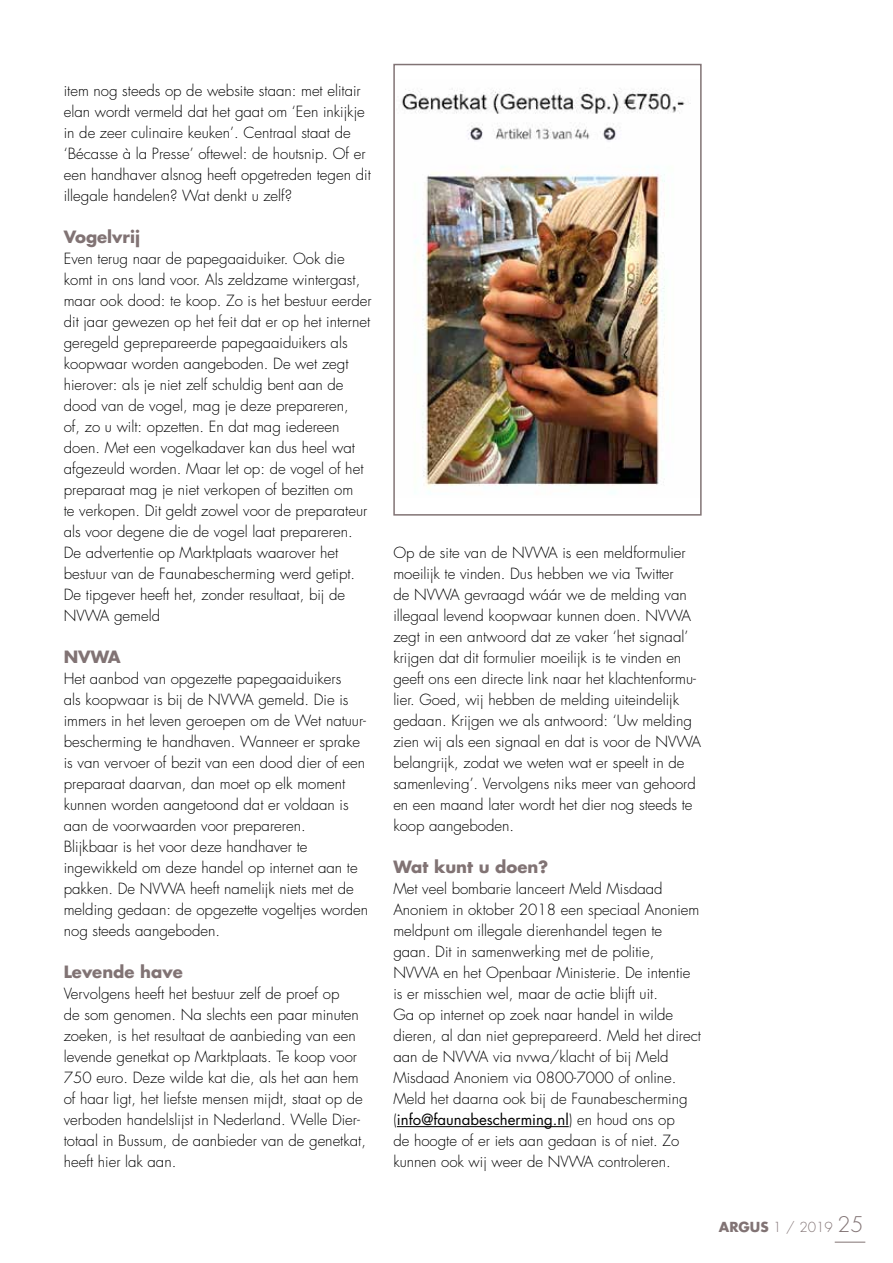
<style>
.page{position:relative;width:893px;height:1263px;background:#fff}
.page>*{position:absolute;margin:0;border:0;box-sizing:border-box;transform-origin:0 0}
.t1{font:700 16.5px "Futura Std";color:#817374}
.t2{font:300 15px/21px "Futura Std";color:#000}
.t3{font:300 13.5px "Futura Std";color:#817374}
.s1{font-weight:400}
.s2{font-weight:700}
.s3{font-size:21px}
</style>
<div class="page">
<hr style="left:835px;top:1242px;width:30px;height:1px;background:#817374">
<hr style="left:397px;top:1126px;width:172px;height:1px;background:#000">
<img style="left:401px;top:88px;width:290px;height:400px">
<div style="left:393px;top:64px;width:309px;height:452px;border:2px solid #817374"></div>
<p class="t2" style="left:64px;top:80px;width:309px">item nog steeds op de website staan: met elitair elan wordt vermeld dat het gaat om ‘Een inkijkje in de zeer culinaire keuken’. Centraal staat de ‘Bécasse à la Presse’ oftewel: de houtsnip. Of er een handhaver alsnog heeft opgetreden tegen dit illegale handelen? Wat denkt u zelf?</p>
<p class="t1" style="left:64px;top:226px;width:78px">Vogelvrij</p>
<p class="t2" style="left:64px;top:248px;width:309px">Even terug naar de papegaaiduiker. Ook die komt in ons land voor. Als zeldzame wintergast, maar ook dood: te koop. Zo is het bestuur eerder dit jaar gewezen op het feit dat er op het internet geregeld geprepareerde papegaaiduikers als koopwaar worden aangeboden. De wet zegt hierover: als je niet zelf schuldig bent aan de dood van de vogel, mag je deze prepareren,<br>of, zo u wilt: opzetten. En dat mag iedereen doen. Met een vogelkadaver kan dus heel wat afgezeuld worden. Maar let op: de vogel of het preparaat mag je niet verkopen of bezitten om<br>te verkopen. Dit geldt zowel voor de preparateur als voor degene die de vogel laat prepareren.<br>De advertentie op Marktplaats waarover het bestuur van de Faunabescherming werd getipt.<br>De tipgever heeft het, zonder resultaat, bij de NVWA gemeld</p>
<p class="t1" style="left:64px;top:646px;width:59px">NVWA</p>
<p class="t2" style="left:64px;top:668px;width:306px">Het aanbod van opgezette papegaaiduikers<br>als koopwaar is bij de NVWA gemeld. Die is immers in het leven geroepen om de Wet natuur&shy;bescherming te handhaven. Wanneer er sprake is van vervoer of bezit van een dood dier of een preparaat daarvan, dan moet op elk moment kunnen worden aangetoond dat er voldaan is aan de voorwaarden voor prepareren.<br>Blijkbaar is het voor deze handhaver te ingewikkeld om deze handel op internet aan te pakken. De NVWA heeft namelijk niets met de melding gedaan: de opgezette vogeltjes worden nog steeds aangeboden.</p>
<p class="t1" style="left:64px;top:961px;width:120px">Levende have</p>
<p class="t2" style="left:64px;top:983px;width:304px">Vervolgens heeft het bestuur zelf de proef op<br>de som genomen. Na slechts een paar minuten zoeken, is het resultaat de aanbieding van een levende genetkat op Marktplaats. Te koop voor 750 euro. Deze wilde kat die, als het aan hem of haar ligt, het liefste mensen mijdt, staat op de verboden handelslijst in Nederland. Welle Dier&shy;totaal in Bussum, de aanbieder van de genetkat, heeft hier lak aan.</p>
<p class="t2" style="left:393px;top:542px;width:309px">Op de site van de NVWA is een meldformulier moeilijk te vinden. Dus hebben we via Twitter<br>de NVWA gevraagd wáár we de melding van illegaal levend koopwaar kunnen doen. NVWA zegt in een antwoord dat ze vaker ‘het signaal’ krijgen dat dit formulier moeilijk is te vinden en geeft ons een directe link naar het klachtenformu&shy;lier. Goed, wij hebben de melding uiteindelijk gedaan. Krijgen we als antwoord: ‘Uw melding zien wij als een signaal en dat is voor de NVWA belangrijk, zodat we weten wat er speelt in de samenleving’. Vervolgens niks meer van gehoord en een maand later wordt het dier nog steeds te koop aangeboden.</p>
<p class="t1" style="left:393px;top:856px;width:156px">Wat kunt u doen?</p>
<p class="t2" style="left:393px;top:878px;width:309px">Met veel bombarie lanceert Meld Misdaad Anoniem in oktober 2018 een speciaal Anoniem meldpunt om illegale dierenhandel tegen te gaan. Dit in samenwerking met de politie, NVWA en het Openbaar Ministerie. De intentie is er misschien wel, maar de actie blijft uit.<br>Ga op internet op zoek naar handel in wilde dieren, al dan niet geprepareerd. Meld het direct aan de NVWA via nvwa/klacht of bij Meld Misdaad Anoniem via 0800-7000 of online.<br>Meld het daarna ook bij de Faunabescherming (<span class="s1">info@faunabescherming.nl</span>) en houd ons op<br>de hoogte of er iets aan gedaan is of niet. Zo kunnen ook wij weer de NVWA controleren.</p>
<p class="t3" style="left:719px;top:1219px;width:146px"><span class="s2">ARGUS</span> 1 / 2019 <span class="s3">25</span></p>
</div>
